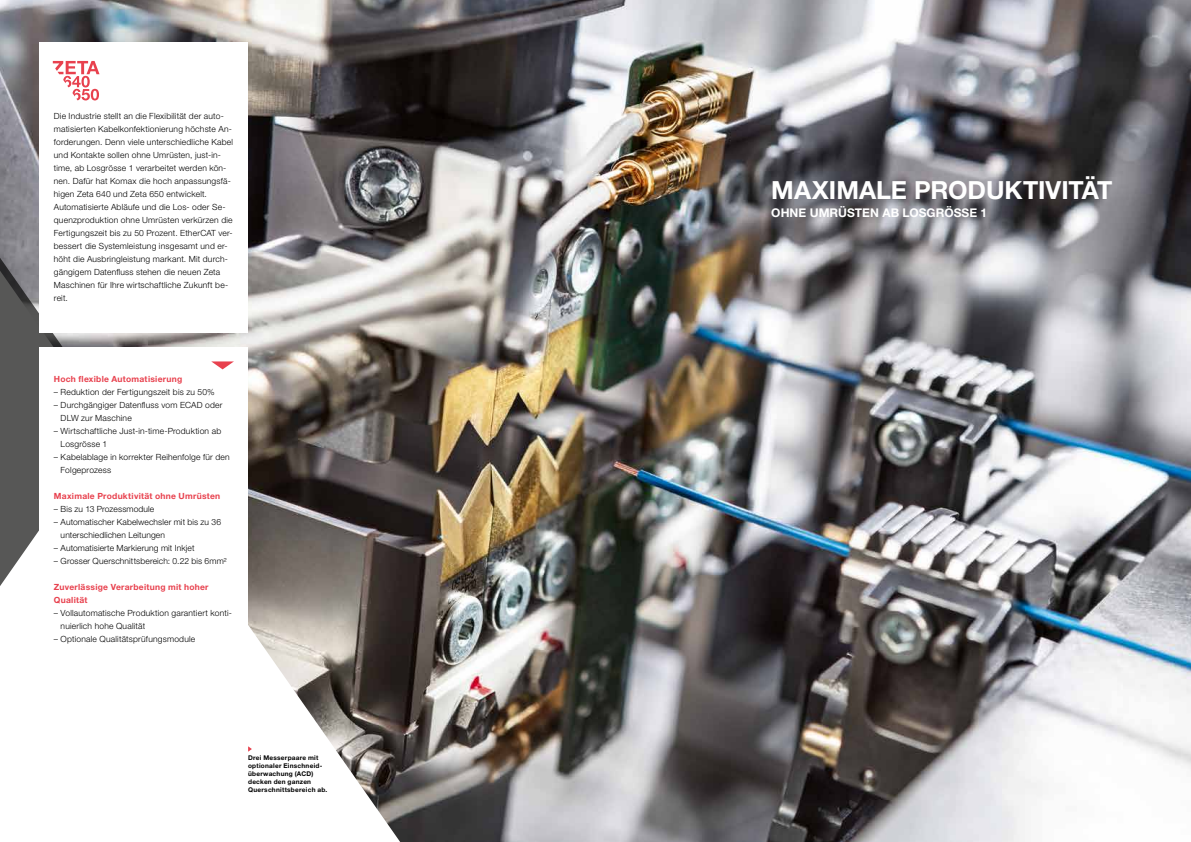
<style>
.page{position:relative;width:1191px;height:842px;background:#fff}
.page>*{position:absolute;margin:0;border:0;box-sizing:border-box;transform-origin:0 0}
.t1{font:700 25px "Helvetica Neue LT Std";color:#fff}
.t2{font:700 12px "Helvetica Neue LT Std";letter-spacing:.005em;color:#fff}
.t3{font:300 8.5px/13px "Helvetica Neue LT Std";letter-spacing:.02em;color:#000}
.t4{font:700 8.5px/13px "Helvetica Neue LT Std";letter-spacing:.03em;color:#e8414e}
.t5{font:700 6.5px/8px "Helvetica Neue LT Std";letter-spacing:.035em;color:#000}
</style>
<div class="page">
<img style="left:0;top:0;width:1191px;height:842px">
<svg style="left:0;top:271px;width:400px;height:571px"></svg>
<svg style="left:0;top:134px;width:115px;height:576px"></svg>
<div style="left:40px;top:347px;width:208px;height:495px;background:#fff"></div>
<svg style="left:211px;top:361px;width:23px;height:8px"></svg>
<div style="left:40px;top:43px;width:208px;height:290px;background:#fff"></div>
<svg style="left:248px;top:746px;width:4px;height:6px"></svg>
<svg style="left:53px;top:61px;width:46px;height:40px"></svg>
<p class="t3" style="left:54px;top:110px;width:181px">Die Industrie stellt an die Flexibilität der auto&shy;matisierten Kabelkonfektionierung höchste An&shy;forderungen. Denn viele unterschiedliche Kabel und Kontakte sollen ohne Umrüsten, just-in&shy;time, ab Losgrösse 1 verarbeitet werden kön&shy;nen. Dafür hat Komax die hoch anpassungsfä&shy;higen Zeta 640 und Zeta 650 entwickelt.<br>Automatisierte Abläufe und die Los- oder Se&shy;quenzproduktion ohne Umrüsten verkürzen die Fertigungszeit bis zu 50 Prozent. EtherCAT ver&shy;bessert die Systemleistung insgesamt und er&shy;höht die Ausbringleistung markant. Mit durch&shy;gängigem Datenfluss stehen die neuen Zeta Maschinen für Ihre wirtschaftliche Zukunft be&shy;reit.</p>
<p class="t4" style="left:54px;top:372px;width:130px">Hoch flexible Automatisierung</p>
<p class="t3" style="left:54px;top:385px;width:162px">– Reduktion der Fertigungszeit bis zu 50%</p>
<p class="t3" style="left:61px;top:398px;width:163px;text-indent:-7px">– Durchgängiger Datenfluss vom ECAD oder<br>DLW zur Maschine</p>
<p class="t3" style="left:61px;top:424px;width:162px;text-indent:-7px">– Wirtschaftliche Just-in-time-Produktion ab<br>Losgrösse 1</p>
<p class="t3" style="left:61px;top:450px;width:171px;text-indent:-7px">– Kabelablage in korrekter Reihenfolge für den<br>Folgeprozess</p>
<p class="t4" style="left:54px;top:489px;width:168px">Maximale Produktivität ohne Umrüsten</p>
<p class="t3" style="left:54px;top:502px;width:102px">– Bis zu 13 Prozessmodule</p>
<p class="t3" style="left:61px;top:515px;width:162px;text-indent:-7px">– Automatischer Kabelwechsler mit bis zu 36 unterschiedlichen Leitungen</p>
<p class="t3" style="left:54px;top:541px;width:142px">– Automatisierte Markierung mit Inkjet</p>
<p class="t3" style="left:54px;top:554px;width:174px">– Grosser Querschnittsbereich: 0.22 bis 6mm²</p>
<p class="t4" style="left:54px;top:580px;width:156px">Zuverlässige Verarbeitung mit hoher<br>Qualität</p>
<p class="t3" style="left:61px;top:606px;width:173px;text-indent:-7px">– Vollautomatische Produktion garantiert konti&shy;nuierlich hohe Qualität</p>
<p class="t3" style="left:54px;top:632px;width:143px">– Optionale Qualitätsprüfungsmodule</p>
<p class="t5" style="left:248px;top:753px;width:81px">Drei Messerpaare mit optionaler Einschneid&shy;überwachung (ACD) decken den ganzen<br>Querschnittsbereich ab.</p>
<h1 class="t1" style="left:771px;top:175px;width:342px">MAXIMALE PRODUKTIVITÄT</h1>
<h2 class="t2" style="left:771px;top:206px;width:217px">OHNE UMRÜSTEN AB LOSGRÖSSE 1</h2>
</div>
